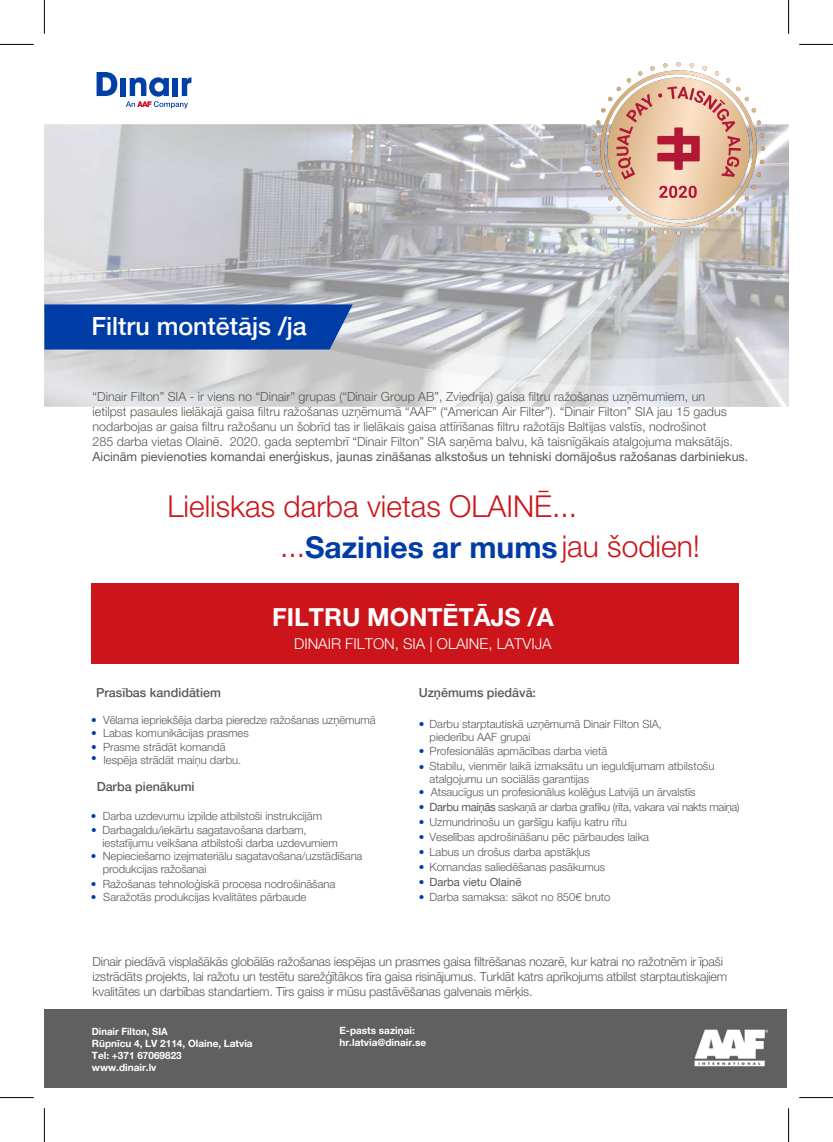
<style>
.page{position:relative;width:833px;height:1142px;background:#fff}
.page>*{position:absolute;margin:0;border:0;box-sizing:border-box;transform-origin:0 0}
.t1{font:300 30px/40.6px "Helvetica Neue LT Pro";color:#cc151a}
.t2{font:500 25px "Helvetica Neue LT Pro";color:#fff}
.t3{font:700 24.75px "Helvetica Neue LT Pro";color:#fff}
.t4{font:300 15px "Helvetica Neue";color:#fff}
.t5{font:300 12.5px/15px "Helvetica Neue LT Pro";color:#585856}
.t6{font:12.5px "Helvetica Neue LT Pro";color:#585856}
.t7{font:500 12.5px "Helvetica Neue LT Pro";color:#585856}
.t8{font:300 11.25px/13.5px "Helvetica Neue LT Pro";letter-spacing:-.005em;color:#575756}
.t9{font:300 11.25px "Helvetica Neue LT Pro";letter-spacing:-.03em;color:#575756}
.t10{font:11.25px "Helvetica Neue LT Pro";letter-spacing:-.005em;color:#575756}
.t11{font:300 11.25px "Helvetica Neue LT Pro";color:#003ca6}
.t12{font:700 10px/12px "Helvetica Neue LT Pro";color:#fff;scale:.96 1}
.t13{font:700 10px/12px "Helvetica Neue LT Pro";color:#fff}
.s1{font-weight:700;color:#003ca6}
.s2{color:#003ca6}
.s3{font-weight:400}
.s4{font-weight:300;color:#003ca6}
</style>
<div class="page">
<img style="left:44px;top:125px;width:744px;height:282px">
<div style="left:91px;top:583px;width:648px;height:80px;background:#cc151a"></div>
<div style="left:44px;top:1009px;width:743px;height:78px;background:#606060"></div>
<img style="left:694px;top:1029px;width:74px;height:37px">
<div style="left:44px;top:304px;width:309px;height:45px;background:#003ca6"></div>
<svg style="left:97px;top:72px;width:20px;height:24px"></svg>
<div style="left:121px;top:78px;width:5px;height:18px;background:#0040a6"></div>
<svg style="left:126px;top:77px;width:65px;height:31px"></svg>
<img style="left:572px;top:62px;width:212px;height:192px">
<hr style="left:0;top:44px;width:34px;height:1px;background:#000">
<hr style="left:799px;top:44px;width:34px;height:1px;background:#000">
<hr style="left:0;top:1097px;width:34px;height:1px;background:#000">
<hr style="left:799px;top:1097px;width:34px;height:1px;background:#000">
<hr style="left:44px;top:0;width:1px;height:34px;background:#000">
<hr style="left:44px;top:1107px;width:1px;height:34px;background:#000">
<hr style="left:788px;top:0;width:1px;height:34px;background:#000">
<hr style="left:788px;top:1107px;width:1px;height:34px;background:#000">
<h2 class="t2" style="left:91px;top:311px;width:217px">Filtru montētājs /ja</h2>
<p class="t5" style="left:93px;top:388px;width:642px">“Dinair Filton” SIA - ir viens no “Dinair” grupas (“Dinair Group AB”, Zviedrija) gaisa filtru ražošanas uzņēmumiem, un ietilpst pasaules lielākajā gaisa filtru ražošanas uzņēmumā “AAF” (“American Air Filter”). “Dinair Filton” SIA jau 15 gadus nodarbojas ar gaisa filtru ražošanu un šobrīd tas ir lielākais gaisa attīrīšanas filtru ražotājs Baltijas valstīs, nodrošinot<br>285 darba vietas Olainē. 2020. gada septembrī “Dinair Filton” SIA saņēma balvu, kā taisnīgākais atalgojuma maksātājs.</p>
<p class="t6" style="left:93px;top:448px;width:657px">Aicinām pievienoties komandai enerģiskus, jaunas zināšanas alkstošus un tehniski domājošus ražošanas darbiniekus.</p>
<h1 class="t1" style="left:280px;top:485px;width:421px;text-indent:-113px">Lieliskas darba vietas OLAINĒ... ...<span class="s1">Sazinies ar mums</span>jau šodien!</h1>
<h3 class="t3" style="left:272px;top:601px;width:283px">FILTRU MONTĒTĀJS /A</h3>
<h3 class="t4" style="left:294px;top:634px;width:259px">DINAIR FILTON, SIA | OLAINE, LATVIJA</h3>
<p class="t7" style="left:96px;top:685px;width:126px">Prasības kandidātiem</p>
<p class="t8" style="left:91px;top:712px;width:286px"><span class="s2">•</span> Vēlama iepriekšēja darba pieredze ražošanas uzņēmumā</p>
<p class="t8" style="left:91px;top:726px;width:159px"><span class="s2">•</span> Labas komunikācijas prasmes</p>
<p class="t8" style="left:91px;top:739px;width:136px"><span class="s2">•</span> Prasme strādāt komandā</p>
<p class="t8" style="left:91px;top:752px;width:152px"><span class="s2">•</span> Iespēja strādāt maiņu darbu.</p>
<p class="t7" style="left:97px;top:779px;width:99px">Darba pienākumi</p>
<p class="t8" style="left:91px;top:808px;width:233px"><span class="s2">•</span> Darba uzdevumu izpilde atbilstoši instrukcijām</p>
<p class="t8" style="left:103px;top:822px;width:237px">Darbagaldu/iekārtu sagatavošana darbam, iestatījumu veikšana atbilstoši darba uzdevumiem</p>
<p class="t8" style="left:103px;top:876px;width:233px;line-height:13.1px;text-indent:-12px"><span class="s2">•</span> Ražošanas tehnoloģiskā procesa nodrošināšana<br>Saražotās produkcijas kvalitātes pārbaude</p>
<p class="t11" style="left:91px;top:823px;width:7px">•</p>
<p class="t8" style="left:103px;top:848px;width:261px;text-indent:-12px"><span class="s2">•</span> Nepieciešamo izejmateriālu sagatavošana/uzstādīšana produkcijas ražošanai</p>
<p class="t11" style="left:91px;top:889px;width:7px">•</p>
<p class="t7" style="left:419px;top:685px;width:119px">Uzņēmums piedāvā:</p>
<p class="t8" style="left:430px;top:716px;width:234px;text-indent:-11px"><span class="s2">•</span> Darbu starptautiskā uzņēmumā Dinair Filton SIA, piederību AAF grupai</p>
<p class="t8" style="left:419px;top:744px;width:190px"><span class="s2">•</span> Profesionālās apmācības darba vietā</p>
<p class="t8" style="left:429px;top:758px;width:286px;text-indent:-11px"><span class="s2">•</span> Stabilu, vienmēr laikā izmaksātu un ieguldījumam atbilstošu atalgojumu un sociālās garantijas</p>
<p class="t8" style="left:419px;top:785px;width:278px"><span class="s2">•</span> Atsaucīgus un profesionālus kolēģus Latvijā un ārvalstīs</p>
<p class="t9" style="left:419px;top:800px;width:322px"><span class="s2">•</span> <span class="s3">Darbu maiņās</span> saskaņā ar darba grafiku (rīta, vakara vai nakts maiņa)</p>
<p class="t8" style="left:419px;top:815px;width:209px"><span class="s2">•</span> Uzmundrinošu un garšīgu kafiju katru rītu</p>
<p class="t8" style="left:419px;top:830px;width:232px"><span class="s2">•</span> Veselības apdrošināšanu pēc pārbaudes laika</p>
<p class="t8" style="left:419px;top:845px;width:173px"><span class="s2">•</span> Labus un drošus darba apstākļus</p>
<p class="t8" style="left:419px;top:860px;width:188px"><span class="s2">•</span> Komandas saliedēšanas pasākumus</p>
<p class="t10" style="left:419px;top:875px;width:104px"><span class="s4">•</span> Darba vietu Olainē</p>
<p class="t8" style="left:419px;top:890px;width:193px"><span class="s2">•</span> Darba samaksa: sākot no 850€ bruto</p>
<p class="t5" style="left:93px;top:953px;width:636px">Dinair piedāvā visplašākās globālās ražošanas iespējas un prasmes gaisa filtrēšanas nozarē, kur katrai no ražotnēm ir īpaši izstrādāts projekts, lai ražotu un testētu sarežģītākos tīra gaisa risinājumus. Turklāt katrs aprīkojums atbilst starptautiskajiem kvalitātes un darbības standartiem. Tīrs gaiss ir mūsu pastāvēšanas galvenais mērķis.</p>
<p class="t12" style="left:92px;top:1024px;width:169px">Dinair Filton, SIA<br>Rūpnīcu 4, LV 2114, Olaine, Latvia<br>Tel: +371 67069823<br>www.dinair.lv</p>
<p class="t13" style="left:339px;top:1023px;width:88px">E-pasts saziņai: hr.latvia@dinair.se</p>
<p class="t13" style="left:95px;top:1027px;width:84px">AAF International</p>
<p class="t13" style="left:95px;top:1063px;width:114px">Tel: +49 (0)6252 69977-0</p>
</div>
